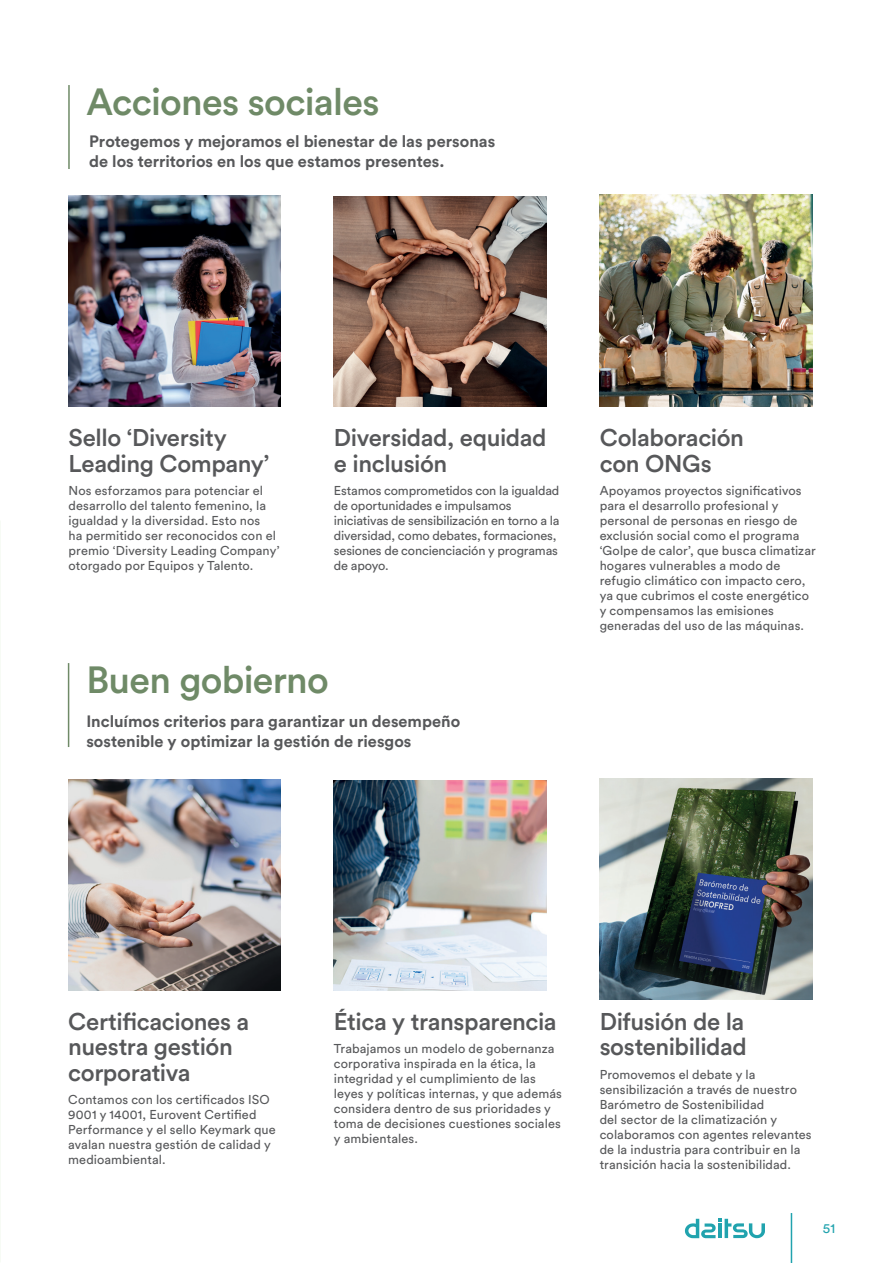
<style>
.page{position:relative;width:893px;height:1263px;background:#fff}
.page>*{position:absolute;margin:0;border:0;box-sizing:border-box;transform-origin:0 0}
.t1{font:500 37.5px "Circular Std";letter-spacing:-.02em;color:#6f8a67}
.t2{font:500 24px/25.5px "Circular Std";letter-spacing:-.015em;color:#57585a}
.t3{font:700 16.35px/19.5px "Circular Std";color:#57585a}
.t4{font:13.5px "Circular Std";color:#21a3ae}
.t5{font:12.75px/15px "Circular Std";letter-spacing:.005em;color:#57585a}
.t6{font:12.75px/15px "Circular Std";letter-spacing:-.015em;color:#57585a}
</style>
<div class="page">
<hr style="left:791px;top:1213px;width:1px;height:50px;background:#21a3ae">
<svg style="left:685px;top:1219px;width:80px;height:19px"></svg>
<hr style="left:718px;top:1223px;width:4px;height:15px;background:#21a3ae">
<img style="left:68px;top:195px;width:213px;height:211px">
<img style="left:68px;top:780px;width:213px;height:211px">
<img style="left:334px;top:196px;width:212px;height:210px">
<img style="left:334px;top:780px;width:212px;height:211px">
<img style="left:600px;top:194px;width:212px;height:212px">
<img style="left:600px;top:779px;width:212px;height:220px">
<hr style="left:68px;top:85px;width:2px;height:84px;background:#6f8a67">
<hr style="left:68px;top:663px;width:1px;height:84px;background:#6f8a67">
<p class="t1" style="left:86px;top:79px;width:295px">Acciones sociales</p>
<p class="t3" style="left:89px;top:131px;width:408px">Protegemos y mejoramos el bienestar de las personas de los territorios en los que estamos presentes.</p>
<p class="t2" style="left:69px;top:425px;width:202px">Sello ‘Diversity<br>Leading Company’</p>
<p class="t5" style="left:69px;top:483px;width:212px">Nos esforzamos para potenciar el desarrollo del talento femenino, la igualdad y la diversidad. Esto nos<br>ha permitido ser reconocidos con el premio ‘Diversity Leading Company’ otorgado por Equipos y Talento.</p>
<p class="t2" style="left:334px;top:425px;width:214px">Diversidad, equidad e inclusión</p>
<p class="t6" style="left:334px;top:483px;width:227px">Estamos comprometidos con la igualdad de oportunidades e impulsamos iniciativas de sensibilización en torno a la diversidad, como debates, formaciones, sesiones de concienciación y programas de apoyo.</p>
<p class="t1" style="left:86px;top:657px;width:244px">Buen gobierno</p>
<p class="t3" style="left:86px;top:711px;width:375px">Incluímos criterios para garantizar un desempeño sostenible y optimizar la gestión de riesgos</p>
<p class="t2" style="left:600px;top:425px;width:146px">Colaboración</p>
<p class="t2" style="left:600px;top:450px;width:113px">con ONGs</p>
<p class="t5" style="left:600px;top:483px;width:218px">Apoyamos proyectos significativos para el desarrollo profesional y personal de personas en riesgo de exclusión social como el programa ‘Golpe de calor’, que busca climatizar hogares vulnerables a modo de refugio climático con impacto cero, ya que cubrimos el coste energético y compensamos las emisiones generadas del uso de las máquinas.</p>
<p class="t2" style="left:68px;top:1008px;width:183px">Certificaciones a nuestra gestión corporativa</p>
<p class="t5" style="left:68px;top:1092px;width:209px">Contamos con los certificados ISO<br>9001 y 14001, Eurovent Certified<br>Performance y el sello Keymark que avalan nuestra gestión de calidad y medioambiental.</p>
<p class="t2" style="left:334px;top:1008px;width:224px">Ética y transparencia</p>
<p class="t5" style="left:334px;top:1041px;width:230px">Trabajamos un modelo de gobernanza corporativa inspirada en la ética, la integridad y el cumplimiento de las leyes y políticas internas, y que además considera dentro de sus prioridades y toma de decisiones cuestiones sociales y ambientales.</p>
<p class="t2" style="left:600px;top:1008px;width:149px">Difusión de la sostenibilidad</p>
<p class="t5" style="left:600px;top:1066px;width:213px">Promovemos el debate y la sensibilización a través de nuestro Barómetro de Sostenibilidad<br>del sector de la climatización y colaboramos con agentes relevantes de la industria para contribuir en la transición hacia la sostenibilidad.</p>
<p class="t4" style="left:823px;top:1220px;width:14px">51</p>
</div>
